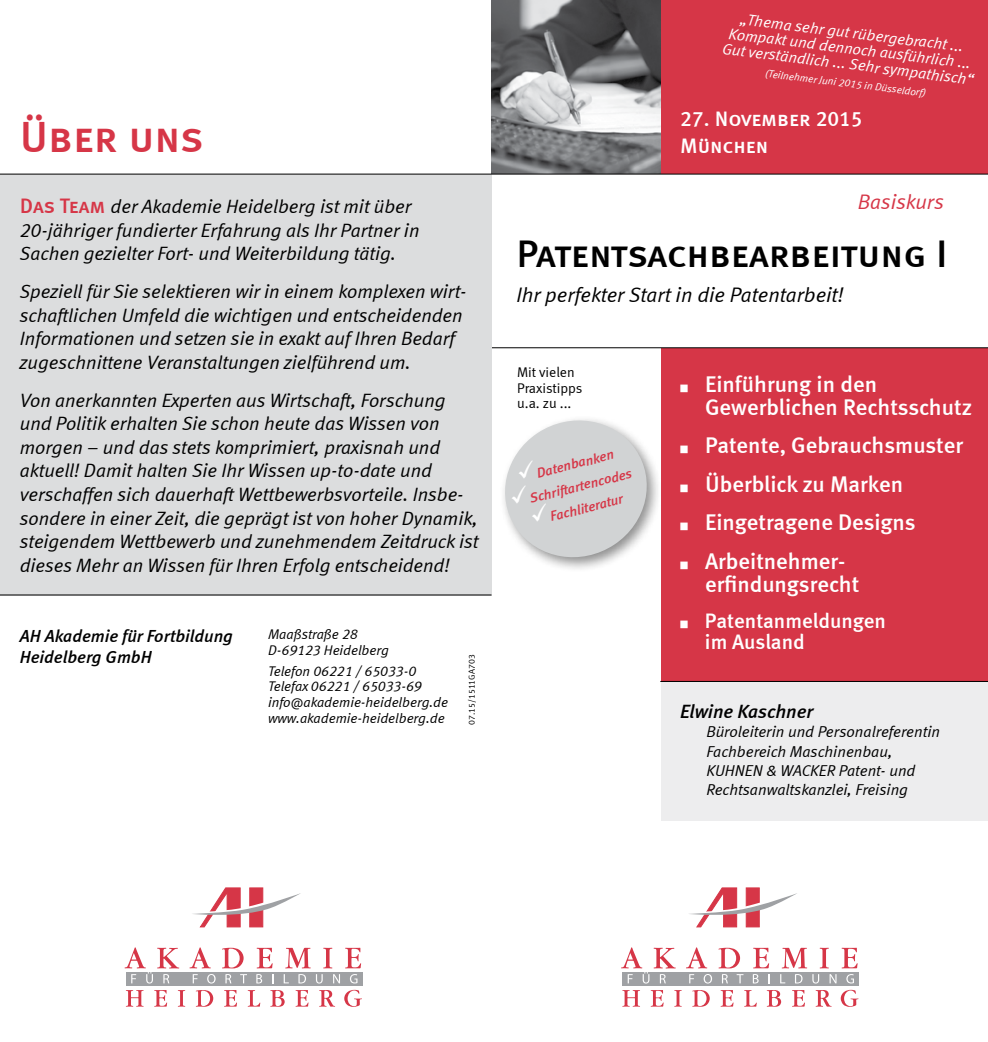
<style>
.page{position:relative;width:988px;height:1042px;background:#fff}
.page>*{position:absolute;margin:0;border:0;box-sizing:border-box;transform-origin:0 0}
.t1{font:43.75px "Meta Medium LF Caps";color:#d63647}
.t2{font:38.5px "Meta Medium LF Caps";letter-spacing:-.01em;color:#000}
.t3{font:22.75px/22.8px "Meta Medium LF";color:#fff}
.t4{font:italic 21px "Meta Normal LF";color:#000}
.t5{font:21px/21px "Meta Medium LF";color:#fff}
.t6{font:21px/27.1px "Meta Medium LF Caps";color:#fff}
.t7{font:italic 21px "Meta Normal LF";color:#d63647}
.t8{font:italic 19.25px/23.6px "Meta Normal LF";color:#000}
.t9{font:italic 19.25px "Meta Medium LF";letter-spacing:-.005em;color:#000}
.t10{font:italic 17.5px/21px "Meta Medium LF";color:#000}
.t11{font:italic 15.75px/19.2px "Meta Normal LF";color:#000}
.t12{font:italic 15.75px/15.8px "Meta Normal LF";color:#fff;text-align:center}
.t13{font:italic 14px/15.8px "Meta Normal LF";color:#000}
.t14{font:italic 14px "Meta Medium LF";color:#d63647}
.t15{font:14px/15.8px "Meta Normal LF";color:#000}
.t16{font:italic 10.5px "Meta Normal LF";color:#fff}
.t17{font:8.75px "Meta Normal LF";color:#000}
.s1{font-family:"Meta Medium LF Caps";font-style:normal;font-size:21px;color:#d63647}
.s2{color:#fff}
</style>
<div class="page">
<div style="left:661px;top:660px;width:326px;height:160px;background:#ededee"></div>
<div style="left:661px;top:348px;width:326px;height:333px;background:#d63647"></div>
<div style="left:660px;top:0;width:327px;height:174px;background:#d63647"></div>
<svg style="left:192px;top:888px;width:109px;height:39px"></svg>
<svg style="left:126px;top:990px;width:17px;height:16px"></svg>
<svg style="left:154px;top:990px;width:13px;height:16px"></svg>
<svg style="left:178px;top:990px;width:7px;height:16px"></svg>
<svg style="left:196px;top:990px;width:17px;height:16px"></svg>
<svg style="left:224px;top:990px;width:13px;height:16px"></svg>
<svg style="left:248px;top:990px;width:12px;height:16px"></svg>
<svg style="left:270px;top:990px;width:14px;height:16px"></svg>
<svg style="left:295px;top:990px;width:13px;height:16px"></svg>
<svg style="left:319px;top:990px;width:16px;height:16px"></svg>
<svg style="left:344px;top:990px;width:18px;height:17px"></svg>
<svg style="left:189px;top:947px;width:22px;height:21px"></svg>
<svg style="left:222px;top:948px;width:21px;height:20px"></svg>
<svg style="left:256px;top:948px;width:16px;height:20px"></svg>
<svg style="left:285px;top:948px;width:25px;height:20px"></svg>
<svg style="left:323px;top:948px;width:9px;height:20px"></svg>
<svg style="left:345px;top:948px;width:16px;height:20px"></svg>
<div style="left:126px;top:972px;width:236px;height:13px;background:#9fa1a4"></div>
<svg style="left:124px;top:947px;width:55px;height:36px"></svg>
<svg style="left:193px;top:974px;width:5px;height:9px"></svg>
<svg style="left:207px;top:974px;width:8px;height:9px"></svg>
<svg style="left:225px;top:974px;width:6px;height:9px"></svg>
<svg style="left:240px;top:974px;width:7px;height:9px"></svg>
<svg style="left:256px;top:974px;width:6px;height:9px"></svg>
<svg style="left:283px;top:974px;width:6px;height:9px"></svg>
<svg style="left:298px;top:974px;width:8px;height:9px"></svg>
<svg style="left:316px;top:974px;width:6px;height:9px"></svg>
<svg style="left:333px;top:974px;width:7px;height:9px"></svg>
<svg style="left:350px;top:974px;width:7px;height:9px"></svg>
<svg style="left:689px;top:888px;width:108px;height:39px"></svg>
<svg style="left:622px;top:990px;width:18px;height:16px"></svg>
<svg style="left:650px;top:990px;width:13px;height:16px"></svg>
<svg style="left:674px;top:990px;width:7px;height:16px"></svg>
<svg style="left:692px;top:990px;width:17px;height:16px"></svg>
<svg style="left:720px;top:990px;width:13px;height:16px"></svg>
<svg style="left:744px;top:990px;width:12px;height:16px"></svg>
<svg style="left:766px;top:990px;width:15px;height:16px"></svg>
<svg style="left:792px;top:990px;width:12px;height:16px"></svg>
<svg style="left:815px;top:990px;width:16px;height:16px"></svg>
<svg style="left:840px;top:990px;width:18px;height:17px"></svg>
<svg style="left:686px;top:947px;width:21px;height:21px"></svg>
<svg style="left:718px;top:948px;width:21px;height:20px"></svg>
<svg style="left:753px;top:948px;width:15px;height:20px"></svg>
<svg style="left:781px;top:948px;width:26px;height:20px"></svg>
<svg style="left:819px;top:948px;width:9px;height:20px"></svg>
<svg style="left:841px;top:948px;width:16px;height:20px"></svg>
<div style="left:622px;top:972px;width:236px;height:13px;background:#9fa1a4"></div>
<svg style="left:621px;top:947px;width:54px;height:36px"></svg>
<svg style="left:689px;top:974px;width:5px;height:9px"></svg>
<svg style="left:703px;top:974px;width:8px;height:9px"></svg>
<svg style="left:722px;top:974px;width:5px;height:9px"></svg>
<svg style="left:736px;top:974px;width:7px;height:9px"></svg>
<svg style="left:752px;top:974px;width:6px;height:9px"></svg>
<svg style="left:780px;top:974px;width:5px;height:9px"></svg>
<svg style="left:795px;top:974px;width:7px;height:9px"></svg>
<svg style="left:812px;top:974px;width:7px;height:9px"></svg>
<svg style="left:829px;top:974px;width:7px;height:9px"></svg>
<svg style="left:846px;top:974px;width:7px;height:9px"></svg>
<hr style="left:491px;top:347px;width:496px;height:1px;background:#000">
<img style="left:491px;top:0;width:169px;height:174px">
<div style="left:0;top:174px;width:491px;height:421px;background:#dcddde"></div>
<hr style="left:0;top:594px;width:491px;height:1px;background:#000">
<hr style="left:0;top:174px;width:987px;height:1px;background:#000">
<hr style="left:660px;top:681px;width:327px;height:1px;background:#000">
<div style="left:499px;top:415px;width:163px;height:157px;background:#000;opacity:.44"></div>
<svg style="left:499px;top:415px;width:157px;height:151px"></svg>
<h1 class="t1" style="left:20px;top:112px;width:185px">Über uns</h1>
<p class="t8" style="left:20px;top:194px;width:401px"><span class="s1">Das Team</span> der Akademie Heidelberg ist mit über<br>20-jähriger fundierter Erfahrung als Ihr Partner in<br>Sachen gezielter Fort- und Weiterbildung tätig.</p>
<p class="t8" style="left:20px;top:279px;width:448px">Speziell für Sie selektieren wir in einem komplexen wirt&shy;schaftlichen Umfeld die wichtigen und entscheidenden Informationen und setzen sie in exakt auf Ihren Bedarf zugeschnittene Veranstaltungen zielführend um.</p>
<p class="t8" style="left:20px;top:388px;width:460px">Von anerkannten Experten aus Wirtschaft, Forschung und Politik erhalten Sie schon heute das Wissen von morgen – und das stets komprimiert, praxisnah und aktuell! Damit halten Sie Ihr Wissen up-to-date und verschaffen sich dauerhaft Wettbewerbsvorteile. Insbe&shy;sondere in einer Zeit, die geprägt ist von hoher Dynamik, steigendem Wettbewerb und zunehmendem Zeitdruck ist dieses Mehr an Wissen für Ihren Erfolg entscheidend!</p>
<p class="t10" style="left:20px;top:625px;width:214px">AH Akademie für Fortbildung<br>Heidelberg GmbH</p>
<p class="t13" style="left:268px;top:626px;width:122px">Maaßstraße 28<br>D-69123 Heidelberg</p>
<p class="t13" style="left:268px;top:663px;width:181px">Telefon 06221 / 65033-0<br>Telefax 06221 / 65033-69 info@akademie-heidelberg.de www.akademie-heidelberg.de</p>
<p class="t17" style="left:466px;top:725px;width:72px;rotate:-90deg">07.15/1511GA703</p>
<p class="t12" style="left:727px;top:9px;width:255px;rotate:7deg">„Thema sehr gut rübergebracht ...<br>Kompakt und dennoch ausführlich ...<br>Gut verständlich ... Sehr sympathisch“</p>
<p class="t16" style="left:765px;top:67px;width:163px;rotate:7deg">(Teilnehmer Juni 2015 in Düsseldorf)</p>
<p class="t6" style="left:680px;top:105px;width:184px">27. November 2015<br>München</p>
<p class="t7" style="left:857px;top:190px;width:87px">Basiskurs</p>
<h2 class="t2" style="left:516px;top:231px;width:433px">Patentsachbearbeitung I</h2>
<p class="t4" style="left:516px;top:282px;width:329px">Ihr perfekter Start in die Patentarbeit!</p>
<p class="t15" style="left:517px;top:364px;width:67px">Mit vielen<br>Praxistipps u.a. zu ...</p>
<p class="t14" style="left:516px;top:470px;width:100px;rotate:-14deg"><span class="s2">✓</span>Datenbanken</p>
<p class="t14" style="left:509px;top:495px;width:126px;rotate:-14deg"><span class="s2">✓</span>Schriftartencodes</p>
<p class="t14" style="left:529px;top:513px;width:96px;rotate:-14deg"><span class="s2">✓</span>Fachliteratur</p>
<p class="t3" style="left:704px;top:373px;width:268px;text-indent:-25px">■ Einführung in den<br>Gewerblichen Rechtsschutz</p>
<p class="t3" style="left:680px;top:434px;width:284px">■ Patente, Gebrauchsmuster</p>
<p class="t3" style="left:680px;top:472px;width:224px">■ Überblick zu Marken</p>
<p class="t3" style="left:680px;top:511px;width:237px">■ Eingetragene Designs</p>
<p class="t3" style="left:704px;top:549px;width:156px;text-indent:-25px">■ Arbeitnehmer&shy;erfindungsrecht</p>
<p class="t5" style="left:704px;top:610px;width:182px;text-indent:-25px">■ Patentanmeldungen im Ausland</p>
<p class="t9" style="left:680px;top:700px;width:135px">Elwine Kaschner</p>
<p class="t11" style="left:706px;top:722px;width:235px">Büroleiterin und Personalreferentin<br>Fachbereich Maschinenbau,<br>KUHNEN &amp; WACKER Patent- und<br>Rechtsanwaltskanzlei, Freising</p>
</div>
